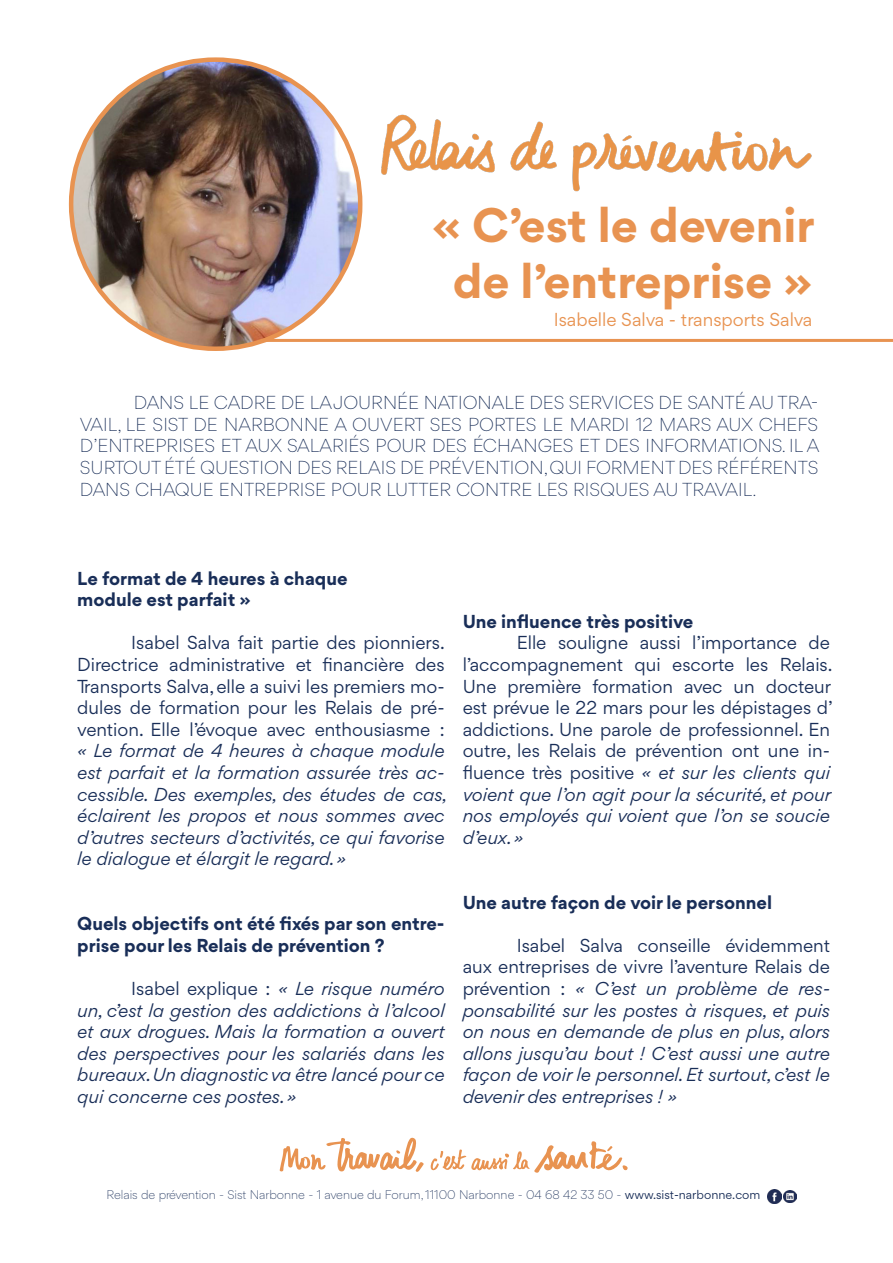
<style>
.page{position:relative;width:893px;height:1263px;background:#fff}
.page>*{position:absolute;margin:0;border:0;box-sizing:border-box;transform-origin:0 0}
.t1{font:700 46.5px/55.8px "Gordita";color:#e89351;text-align:center}
.t2{font:italic 18px/21.6px "Gordita";color:#192e58;text-align:justify}
.t3{font:18px/21.6px "Gordita";color:#192e58}
.t4{font:300 18px/21.6px "Gordita";color:#192e58;text-align:justify}
.t5{font:700 18px/21.6px "Gordita";color:#192e58}
.t6{font:18px "Gordita";color:#e89351}
.t7{font:300 12px "Gordita";color:#192e58}
.s1{font-style:normal}
.s2{font-style:italic}
.s3{font-weight:400}
</style>
<div class="page">
<img style="left:71px;top:60px;width:289px;height:289px;border-radius:145px">
<img style="left:381px;top:114px;width:431px;height:78px">
<svg style="left:261px;top:339px;width:632px;height:3px;background:#e89554"></svg>
<img style="left:768px;top:1189px;width:13px;height:14px">
<svg style="left:784px;top:1190px;width:13px;height:13px"></svg>
<svg style="left:430px;top:1141px;width:198px;height:32px"></svg>
<svg style="left:280px;top:1137px;width:144px;height:35px"></svg>
<p class="t1" style="left:432px;top:197px;width:384px">« C’est le devenir de l’entreprise »</p>
<p class="t6" style="left:554px;top:308px;width:260px">Isabelle Salva - transports Salva</p>
<p class="t4" style="left:80px;top:391px;width:741px;text-indent:54px">DANS LE CADRE DE LA JOURNÉE NATIONALE DES SERVICES DE SANTÉ AU TRA-VAIL, LE SIST DE NARBONNE A OUVERT SES PORTES LE MARDI 12 MARS AUX CHEFS D’ENTREPRISES ET AUX SALARIÉS POUR DES ÉCHANGES ET DES INFORMATIONS. IL A SURTOUT ÉTÉ QUESTION DES RELAIS DE PRÉVENTION, QUI FORMENT DES RÉFÉRENTS DANS CHAQUE ENTREPRISE POUR LUTTER CONTRE LES RISQUES AU TRAVAIL.</p>
<p class="t5" style="left:77px;top:567px;width:272px">Le format de 4 heures à chaque</p>
<p class="t5" style="left:77px;top:589px;width:175px">module est parfait »</p>
<p class="t2" style="left:77px;top:632px;width:372px;text-align:left;text-indent:54px"><span class="s1">Isabel Salva fait partie des pionniers.<br>Directrice administrative et financière des Transports Salva, elle a suivi les premiers mo&shy;dules de formation pour les Relais de pré&shy;vention. Elle l’évoque avec enthousiasme : </span>« Le format de 4 heures à chaque module est parfait et la formation assurée très ac&shy;cessible. Des exemples, des études de cas, éclairent les propos et nous sommes avec d’autres secteurs d’activités, ce qui favorise le dialogue et élargit le regard. »</p>
<p class="t5" style="left:77px;top:913px;width:369px">Quels objectifs ont été fixés par son entre&shy;prise pour les Relais de prévention ?</p>
<p class="t2" style="left:77px;top:977px;width:369px;text-indent:54px"><span class="s1">Isabel explique :</span> « Le risque numéro un, c’est la gestion des addictions à l’alcool et aux drogues. Mais la formation a ouvert des perspectives pour les salariés dans les bureaux. Un diagnostic va être lancé pour ce qui concerne ces postes. »</p>
<p class="t5" style="left:463px;top:610px;width:232px">Une influence très positive</p>
<p class="t3" style="left:463px;top:632px;width:372px;text-indent:54px">Elle souligne aussi l’importance de l’accompagnement qui escorte les Relais.<br>Une première formation avec un docteur est prévue le 22 mars pour les dépistages d’ addictions. Une parole de professionnel. En outre, les Relais de prévention ont une in&shy;fluence très positive <span class="s2">« et sur les clients qui voient que l’on agit pour la sécurité, et pour nos employés qui voient que l’on se soucie d’eux. »</span></p>
<p class="t5" style="left:463px;top:891px;width:311px">Une autre façon de voir le personnel</p>
<p class="t2" style="left:463px;top:934px;width:369px;text-indent:54px"><span class="s1">Isabel Salva conseille évidemment aux entreprises de vivre l’aventure Relais de prévention :</span> « C’est un problème de res&shy;ponsabilité sur les postes à risques, et puis on nous en demande de plus en plus, alors allons jusqu’au bout ! C’est aussi une autre façon de voir le personnel. Et surtout, c’est le devenir des entreprises ! »</p>
<p class="t7" style="left:107px;top:1187px;width:655px">Relais de prévention - Sist Narbonne - 1 avenue du Forum, 11100 Narbonne - 04 68 42 33 50 - <span class="s3">www.sist-narbonne.com</span></p>
</div>
